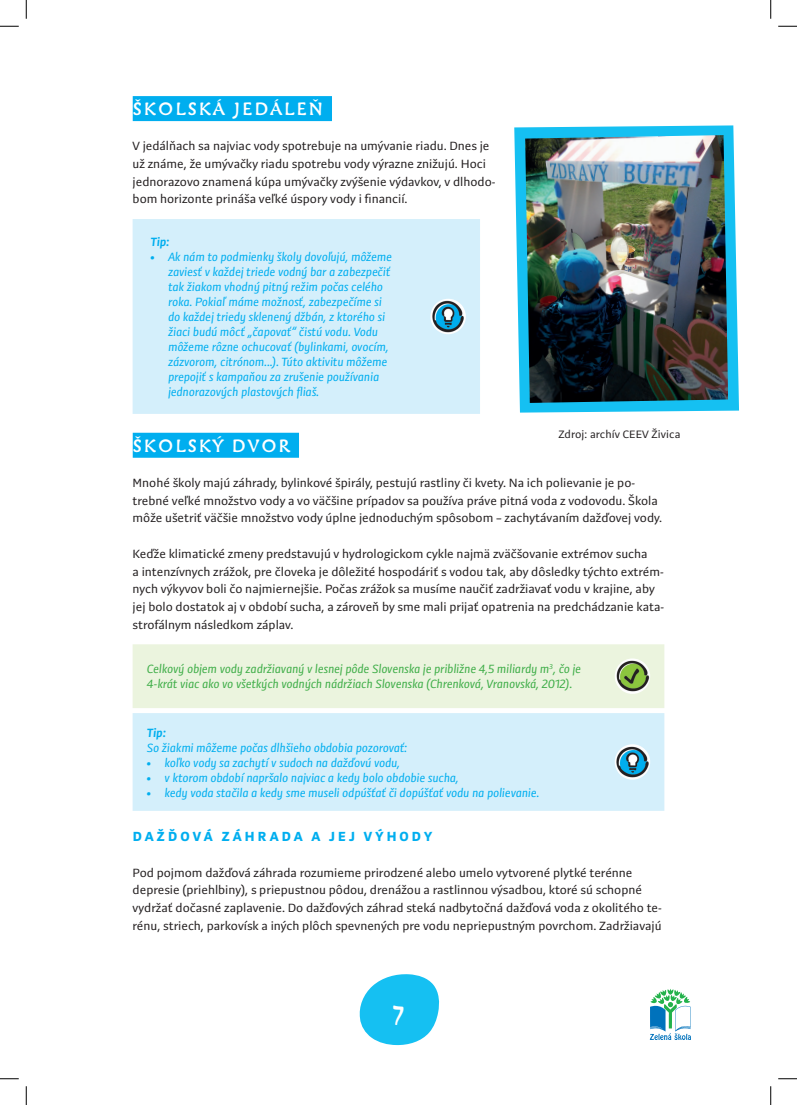
<style>
.page{position:relative;width:797px;height:1105px;background:#fff}
.page>*{position:absolute;margin:0;border:0;box-sizing:border-box;transform-origin:0 0}
.t1{font:26.25px "Cobra";color:#fff}
.t2{font:17.5px "Cobra";letter-spacing:.115em;color:#fff}
.t3{font:900 13.75px "Preto Sans OT Std";letter-spacing:.225em;color:#00aeef}
.t4{font:12.5px/17.8px "Preto Sans OT Std";color:#231f20}
.t5{font:italic 12.5px/15px "Preto Sans OT Std";color:#00aeef}
.t6{font:italic 12.5px/15px "Preto Sans OT Std";color:#40ae49}
.t7{font:italic 700 12.5px "Preto Sans OT Std";color:#00aeef}
.t8{font:11.25px "Preto Sans OT Std";letter-spacing:.01em;color:#231f20}
</style>
<div class="page">
<svg style="left:359px;top:974px;width:81px;height:71px"></svg>
<svg style="left:650px;top:989px;width:41px;height:51px"></svg>
<div style="left:133px;top:96px;width:199px;height:25px;background:#00aeef"></div>
<div style="left:133px;top:433px;width:166px;height:25px;background:#00aeef"></div>
<div style="left:133px;top:219px;width:347px;height:195px;background:#d4effb"></div>
<img style="left:430px;top:299px;width:36px;height:35px;border-radius:18px">
<div style="left:133px;top:644px;width:531px;height:64px;background:#ebf4de"></div>
<img style="left:614px;top:658px;width:36px;height:36px;border-radius:18px">
<div style="left:133px;top:713px;width:531px;height:98px;background:#d4effb"></div>
<img style="left:614px;top:744px;width:36px;height:36px;border-radius:18px">
<svg style="left:514px;top:125px;width:225px;height:288px;fill:#15c0f2"></svg>
<img style="left:525px;top:135px;width:203px;height:268px">
<svg style="left:0;top:25px;width:19px;height:2px"></svg>
<svg style="left:778px;top:25px;width:19px;height:2px"></svg>
<svg style="left:0;top:1078px;width:19px;height:1px"></svg>
<svg style="left:778px;top:1078px;width:19px;height:1px"></svg>
<svg style="left:25px;top:0;width:2px;height:19px"></svg>
<svg style="left:25px;top:1086px;width:2px;height:19px"></svg>
<svg style="left:770px;top:0;width:1px;height:19px"></svg>
<svg style="left:770px;top:1086px;width:1px;height:19px"></svg>
<h2 class="t2" style="left:133px;top:99px;width:192px">ŠKOLSKÁ JEDÁLEŇ</h2>
<p class="t4" style="left:133px;top:137px;width:364px">V jedálňach sa najviac vody spotrebuje na umývanie riadu. Dnes je už známe, že umývačky riadu spotrebu vody výrazne znižujú. Hoci jednorazovo znamená kúpa umývačky zvýšenie výdavkov, v dlhodo&shy;bom horizonte prináša veľké úspory vody i financií.</p>
<p class="t7" style="left:150px;top:234px;width:21px">Tip:</p>
<p class="t5" style="left:168px;top:250px;width:225px;text-indent:-18px">• Ak nám to podmienky školy dovoľujú, môžeme zaviesť v každej triede vodný bar a zabezpečiť tak žiakom vhodný pitný režim počas celého roka. Pokiaľ máme možnosť, zabezpečíme si do každej triedy sklenený džbán, z ktorého si žiaci budú môcť „čapovať“ čistú vodu. Vodu môžeme rôzne ochucovať (bylinkami, ovocím, zázvorom, citrónom...). Túto aktivitu môžeme prepojiť s kampaňou za zrušenie používania jednorazových plastových fliaš.</p>
<h2 class="t2" style="left:133px;top:436px;width:159px">ŠKOLSKÝ DVOR</h2>
<p class="t4" style="left:133px;top:474px;width:531px">Mnohé školy majú záhrady, bylinkové špirály, pestujú rastliny či kvety. Na ich polievanie je po&shy;trebné veľké množstvo vody a vo väčšine prípadov sa používa práve pitná voda z vodovodu. Škola môže ušetriť väčšie množstvo vody úplne jednoduchým spôsobom – zachytávaním dažďovej vody.</p>
<p class="t4" style="left:133px;top:545px;width:533px">Keďže klimatické zmeny predstavujú v hydrologickom cykle najmä zväčšovanie extrémov sucha<br>a intenzívnych zrážok, pre človeka je dôležité hospodáriť s vodou tak, aby dôsledky týchto extrém&shy;nych výkyvov boli čo najmiernejšie. Počas zrážok sa musíme naučiť zadržiavať vodu v krajine, aby jej bolo dostatok aj v období sucha, a zároveň by sme mali prijať opatrenia na predchádzanie kata&shy;strofálnym následkom záplav.</p>
<p class="t6" style="left:147px;top:662px;width:435px">Celkový objem vody zadržiavaný v lesnej pôde Slovenska je približne 4,5 miliardy m<sup>3</sup>, čo je<br>4-krát viac ako vo všetkých vodných nádržiach Slovenska (Chrenková, Vranovská, 2012).</p>
<p class="t7" style="left:147px;top:725px;width:21px">Tip:</p>
<p class="t5" style="left:147px;top:740px;width:262px">So žiakmi môžeme počas dlhšieho obdobia pozorovať:</p>
<p class="t5" style="left:147px;top:755px;width:255px">• koľko vody sa zachytí v sudoch na dažďovú vodu,</p>
<p class="t5" style="left:147px;top:770px;width:313px">• v ktorom období napršalo najviac a kedy bolo obdobie sucha,</p>
<p class="t5" style="left:147px;top:785px;width:394px">• kedy voda stačila a kedy sme museli odpúšťať či dopúšťať vodu na polievanie.</p>
<p class="t3" style="left:133px;top:828px;width:301px">DAŽĎOVÁ ZÁHRADA A JEJ VÝHODY</p>
<p class="t4" style="left:133px;top:864px;width:530px">Pod pojmom dažďová záhrada rozumieme prirodzené alebo umelo vytvorené plytké terénne depresie (priehlbiny), s priepustnou pôdou, drenážou a rastlinnou výsadbou, ktoré sú schopné vydržať dočasné zaplavenie. Do dažďových záhrad steká nadbytočná dažďová voda z okolitého te&shy;rénu, striech, parkovísk a iných plôch spevnených pre vodu nepriepustným povrchom. Zadržiavajú</p>
<p class="t8" style="left:558px;top:427px;width:124px">Zdroj: archív CEEV Živica</p>
<h1 class="t1" style="left:392px;top:995px;width:13px">7</h1>
</div>
